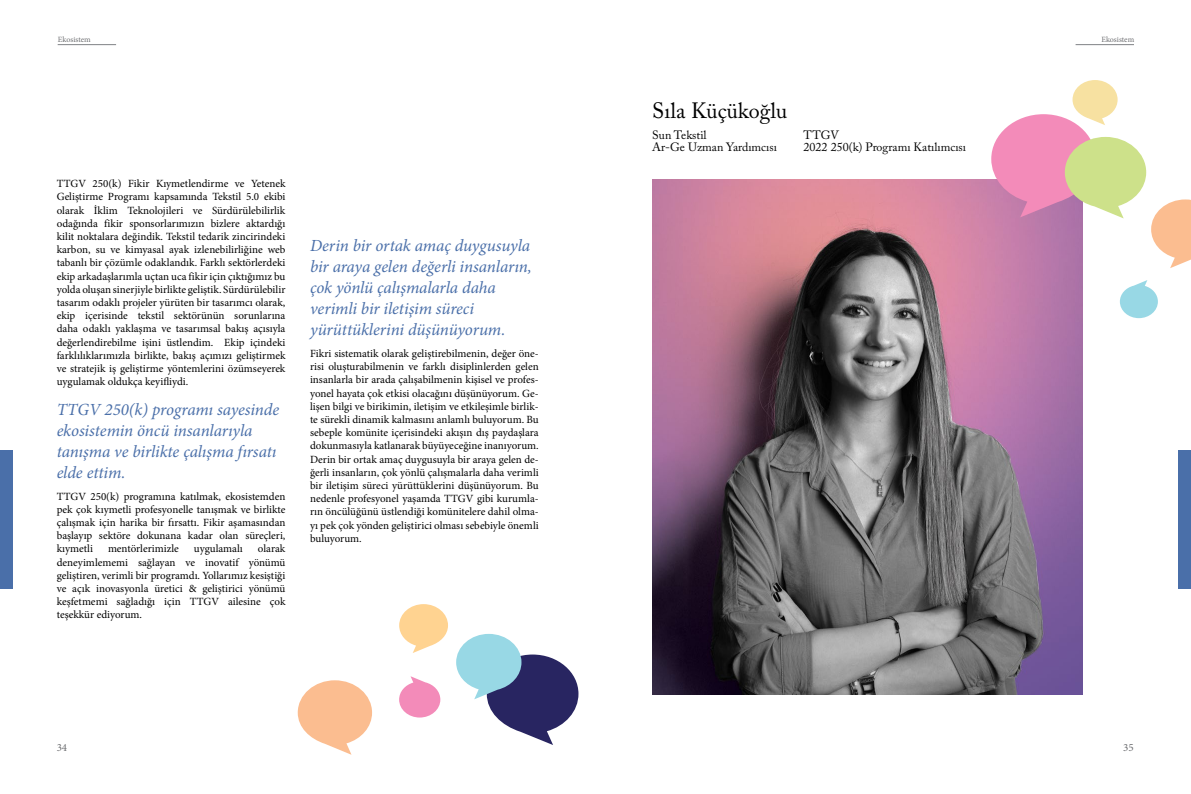
<style>
.page{position:relative;width:1191px;height:794px;background:#fff}
.page>*{position:absolute;margin:0;border:0;box-sizing:border-box;transform-origin:0 0}
.t1{font:22px "Adobe Caslon Pro";color:#000}
.t2{font:italic 17px/21px "Minion Pro";letter-spacing:-.01em;color:#4a6fa9}
.t3{font:12px/12px "Adobe Caslon Pro";color:#000}
.t4{font:11px/13.2px "Minion Pro";color:#000;text-align:justify}
.t5{font:11px "Minion Pro";color:#6d6e71}
.t6{font:8px "Minion Pro";color:#6d6e71}
</style>
<div class="page">
<div style="left:0;top:450px;width:13px;height:139px;background:#4a6fa9"></div>
<hr style="left:58px;top:44px;width:58px;height:1px;background:#808285">
<hr style="left:1075px;top:44px;width:59px;height:1px;background:#808285">
<div style="left:1178px;top:450px;width:13px;height:139px;background:#4a6fa9"></div>
<img style="left:652px;top:179px;width:430px;height:515px">
<svg style="left:1119px;top:280px;width:38px;height:38px"></svg>
<svg style="left:991px;top:80px;width:200px;height:188px"></svg>
<svg style="left:456px;top:634px;width:122px;height:111px"></svg>
<svg style="left:399px;top:676px;width:41px;height:41px"></svg>
<svg style="left:399px;top:604px;width:49px;height:49px"></svg>
<svg style="left:298px;top:680px;width:74px;height:74px"></svg>
<p class="t6" style="left:58px;top:34px;width:34px">Ekosistem</p>
<p class="t6" style="left:1101px;top:34px;width:34px">Ekosistem</p>
<p class="t4" style="left:57px;top:177px;width:230px">TTGV 250(k) Fikir Kıymetlendirme ve Yetenek Geliştirme Programı kapsamında Tekstil 5.0 ekibi olarak İklim Teknolojileri ve Sürdürülebilirlik odağında fikir sponsorlarımızın bizlere aktardığı kilit noktalara değindik. Tekstil tedarik zincirindeki karbon, su ve kimyasal ayak izlenebilirliğine web tabanlı bir çözümle odaklandık. Farklı sektörlerdeki ekip arkadaşlarımla uçtan uca fikir için çıktığımız bu yolda oluşan sinerjiyle birlikte geliştik. Sürdürülebilir tasarım odaklı projeler yürüten bir tasarımcı olarak, ekip içerisinde tekstil sektörünün sorunlarına daha odaklı yaklaşma ve tasarımsal bakış açısıyla değerlendirebilme işini üstlendim. Ekip içindeki farklılıklarımızla birlikte, bakış açımızı geliştirmek ve stratejik iş geliştirme yöntemlerini özümseyerek uygulamak oldukça keyifliydi.</p>
<h2 class="t2" style="left:57px;top:399px;width:224px">TTGV 250(k) programı sayesinde ekosistemin öncü insanlarıyla tanışma ve birlikte çalışma fırsatı elde ettim.</h2>
<p class="t4" style="left:57px;top:489px;width:230px">TTGV 250(k) programına katılmak, ekosistemden pek çok kıymetli profesyonelle tanışmak ve birlikte çalışmak için harika bir fırsattı. Fikir aşamasından başlayıp sektöre dokunana kadar olan süreçleri, kıymetli</p>
<p class="t4" style="left:57px;top:542px;width:230px;text-indent:201px">olarak deneyimlememi sağlayan ve inovatif yönümü geliştiren, verimli bir programdı. Yollarımız kesiştiği ve açık inovasyonla üretici &amp; geliştirici yönümü keşfetmemi sağladığı için TTGV ailesine çok teşekkür ediyorum.</p>
<p class="t4" style="left:108px;top:542px;width:72px">mentörlerimizle</p>
<p class="t4" style="left:194px;top:542px;width:50px">uygulamalı</p>
<h2 class="t2" style="left:310px;top:235px;width:223px">Derin bir ortak amaç duygusuyla bir araya gelen değerli insanların, çok yönlü çalışmalarla daha verimli bir iletişim süreci yürüttüklerini düşünüyorum.</h2>
<p class="t4" style="left:310px;top:347px;width:230px">Fikri sistematik olarak geliştirebilmenin, değer öne&shy;risi oluşturabilmenin ve farklı disiplinlerden gelen insanlarla bir arada çalışabilmenin kişisel ve profes&shy;yonel hayata çok etkisi olacağını düşünüyorum. Ge&shy;lişen bilgi ve birikimin, iletişim ve etkileşimle birlik&shy;te sürekli dinamik kalmasını anlamlı buluyorum. Bu sebeple komünite içerisindeki akışın dış paydaşlara dokunmasıyla katlanarak büyüyeceğine inanıyorum.<br>Derin bir ortak amaç duygusuyla bir araya gelen de&shy;ğerli insanların, çok yönlü çalışmalarla daha verimli bir iletişim süreci yürüttüklerini düşünüyorum. Bu nedenle profesyonel yaşamda TTGV gibi kurumla&shy;rın öncülüğünü üstlendiği komünitelere dahil olma&shy;yı pek çok yönden geliştirici olması sebebiyle önemli buluyorum.</p>
<h1 class="t1" style="left:652px;top:98px;width:136px">Sıla Küçükoğlu</h1>
<p class="t3" style="left:652px;top:129px;width:126px">Sun Tekstil<br>Ar-Ge Uzman Yardımcısı</p>
<p class="t3" style="left:803px;top:129px;width:164px">TTGV<br>2022 250(k) Programı Katılımcısı</p>
<p class="t5" style="left:57px;top:740px;width:12px">34</p>
<p class="t5" style="left:1123px;top:740px;width:12px">35</p>
</div>
